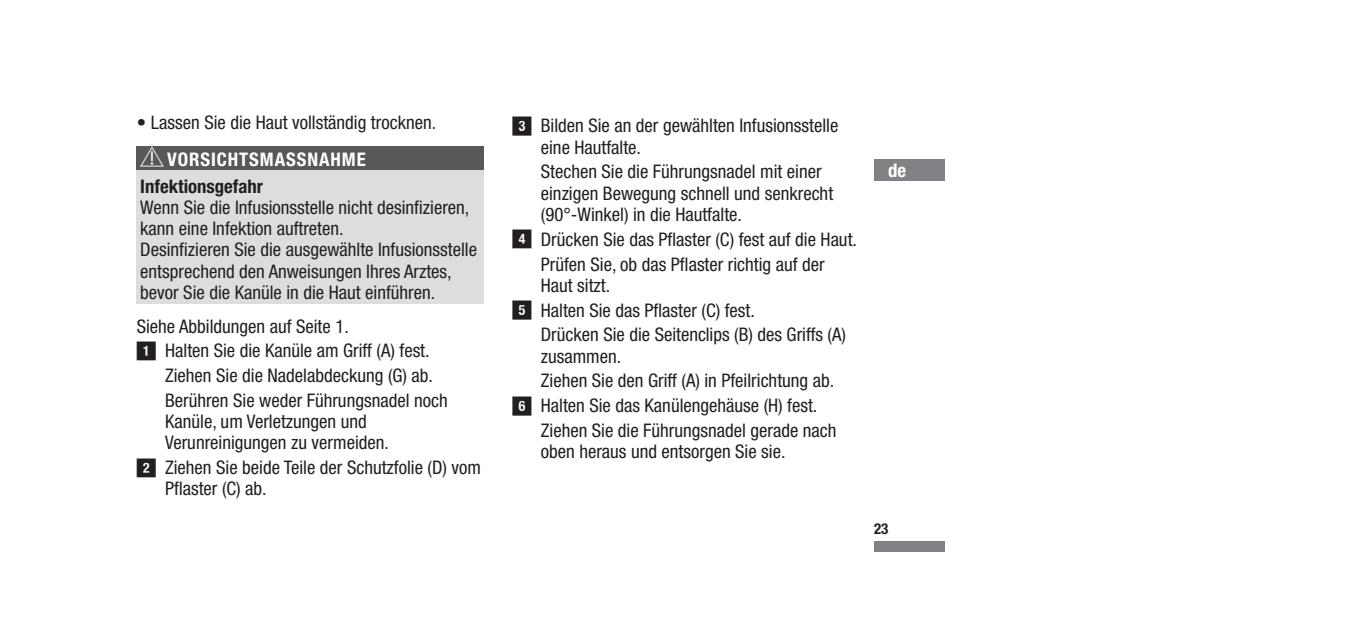
<style>
.page{position:relative;width:1349px;height:642px;background:#fff}
.page>*{position:absolute;margin:0;border:0;box-sizing:border-box;transform-origin:0 0}
.t1{font:condensed 18.75px/21.2px "Helvetica Neue LTW1 G";color:#231f20}
.t2{font:700 condensed 18.75px "Helvetica Neue LTW1 G";color:#231f20}
.t3{font:700 condensed 18.75px "Helvetica Neue LTW1 G";color:#fff}
.t4{font:700 condensed 15px "Helvetica Neue LTW1 G";color:#231f20}
.s1{font-weight:700}
.s2{font-weight:700;color:#fff}
.s3{font-family:"AIMS Numbers Inverse Bold";font-stretch:normal;font-size:19.75px}
</style>
<div class="page">
<div style="left:874px;top:541px;width:71px;height:10px;background:#808285"></div>
<div style="left:874px;top:160px;width:71px;height:21px;background:#808285"></div>
<div style="left:137px;top:146px;width:347px;height:32px;background:#57585a"></div>
<div style="left:137px;top:170px;width:347px;height:35px;background:#dcdddf"></div>
<div style="left:137px;top:196px;width:347px;height:44px;background:#dcdddf"></div>
<div style="left:137px;top:239px;width:347px;height:65px;background:#dcdddf"></div>
<p class="t1" style="left:167px;top:104px;width:270px;line-height:37.5px;text-indent:-30px"><span class="s1">•</span> Lassen Sie die Haut vollständig trocknen.<br><span class="s2">VORSICHTSMASSNAHME</span></p>
<p class="t2" style="left:140px;top:175px;width:124px">Infektionsgefahr</p>
<p class="t1" style="left:140px;top:197px;width:338px">Wenn Sie die Infusionsstelle nicht desinfizieren, kann eine Infektion auftreten.<br>Desinfizieren Sie die ausgewählte Infusionsstelle entsprechend den Anweisungen Ihres Arztes, bevor Sie die Kanüle in die Haut einführen.</p>
<p class="t1" style="left:137px;top:315px;width:214px">Siehe Abbildungen auf Seite 1.</p>
<p class="t1" style="left:137px;top:340px;width:294px"><span class="s3">!</span> Halten Sie die Kanüle am Griff (A) fest.</p>
<p class="t1" style="left:165px;top:365px;width:269px">Ziehen Sie die Nadelabdeckung (G) ab.</p>
<p class="t1" style="left:165px;top:390px;width:284px">Berühren Sie weder Führungsnadel noch</p>
<p class="t1" style="left:165px;top:411px;width:225px">Kanüle, um Verletzungen und<br>Verunreinigungen zu vermeiden.</p>
<p class="t1" style="left:165px;top:457px;width:317px;text-indent:-28px"><span class="s3">"</span> Ziehen Sie beide Teile der Schutzfolie (D) vom<br>Pflaster (C) ab.</p>
<p class="t1" style="left:541px;top:115px;width:299px;text-indent:-28px"><span class="s3">§</span> Bilden Sie an der gewählten Infusionsstelle eine Hautfalte.</p>
<p class="t1" style="left:541px;top:161px;width:294px">Stechen Sie die Führungsnadel mit einer einzigen Bewegung schnell und senkrecht (90°-Winkel) in die Hautfalte.</p>
<p class="t1" style="left:512px;top:227px;width:346px;line-height:24.8px;text-align:center"><span class="s3">$</span> Drücken Sie das Pflaster (C) fest auf die Haut.<br>Prüfen Sie, ob das Pflaster richtig auf der</p>
<p class="t1" style="left:541px;top:275px;width:71px">Haut sitzt.</p>
<p class="t1" style="left:512px;top:299px;width:244px"><span class="s3">%</span> Halten Sie das Pflaster (C) fest.</p>
<p class="t1" style="left:541px;top:324px;width:307px">Drücken Sie die Seitenclips (B) des Griffs (A)</p>
<p class="t1" style="left:541px;top:345px;width:82px">zusammen.</p>
<p class="t1" style="left:541px;top:370px;width:295px">Ziehen Sie den Griff (A) in Pfeilrichtung ab.</p>
<p class="t1" style="left:512px;top:395px;width:306px"><span class="s3">&amp;</span> Halten Sie das Kanülengehäuse (H) fest.</p>
<p class="t1" style="left:541px;top:420px;width:297px">Ziehen Sie die Führungsnadel gerade nach</p>
<p class="t1" style="left:541px;top:441px;width:246px">oben heraus und entsorgen Sie sie.</p>
<p class="t3" style="left:888px;top:159px;width:20px">de</p>
<p class="t4" style="left:874px;top:519px;width:16px">23</p>
</div>
